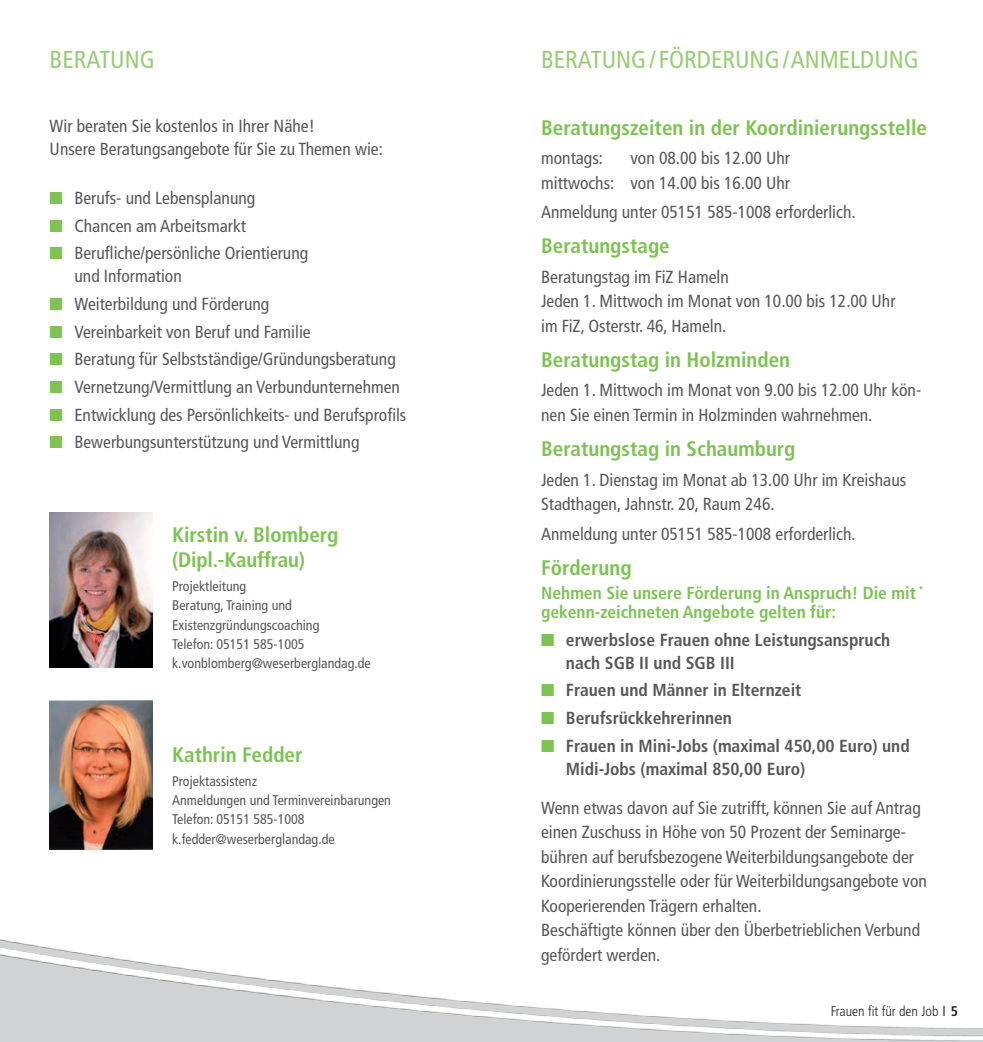
<style>
.page{position:relative;width:983px;height:1042px;background:#fff}
.page>*{position:absolute;margin:0;border:0;box-sizing:border-box;transform-origin:0 0}
.t1{font:condensed 24.5px "Frutiger";color:#97cd73}
.t2{font:700 condensed 21px/25.2px "Frutiger";color:#7cc352}
.t3{font:condensed 17.5px/24.5px "Frutiger";color:#57585a}
.t4{font:700 condensed 17.5px/22.8px "Frutiger";color:#57585a}
.t5{font:700 condensed 17.5px/19.2px "Frutiger";color:#7cc352}
.t6{font:condensed 14px/19.2px "Frutiger";color:#57585a}
.t7{font:300 condensed 14px "Frutiger";color:#231f20}
.s1{color:#7cc352}
.s2{font-family:"Trade Gothic";font-weight:400;font-stretch:normal}
.s3{font-weight:700}
</style>
<div class="page">
<svg style="left:0;top:1038px;width:982px;height:4px;background:#d2d3d5"></svg>
<svg style="left:0;top:939px;width:982px;height:99px"></svg>
<img style="left:50px;top:513px;width:102px;height:154px">
<img style="left:50px;top:701px;width:102px;height:148px">
<h1 class="t1" style="left:50px;top:45px;width:27px">Beratung</h1>
<h1 class="t1" style="left:541px;top:45px;width:379px">BERATUNG/ FÖRDERUNG/ANMELDUNG</h1>
<p class="t3" style="left:50px;top:115px;width:334px;line-height:22.8px">Wir beraten Sie kostenlos in Ihrer Nähe!<br>Unsere Beratungsangebote für Sie zu Themen wie:</p>
<p class="t3" style="left:50px;top:186px;width:207px"><span class="s1">■</span> Berufs- und Lebensplanung</p>
<p class="t3" style="left:50px;top:213px;width:198px"><span class="s1">■</span> Chancen am Arbeitsmarkt</p>
<p class="t3" style="left:74px;top:242px;width:235px;line-height:22.8px;text-indent:-25px"><span class="s1">■</span> Berufliche/persönliche Orientierung und Information</p>
<p class="t3" style="left:50px;top:292px;width:221px"><span class="s1">■</span> Weiterbildung und Förderung</p>
<p class="t3" style="left:50px;top:319px;width:262px"><span class="s1">■</span> Vereinbarkeit von Beruf und Familie</p>
<p class="t3" style="left:50px;top:347px;width:347px"><span class="s1">■</span> Beratung für Selbstständige/Gründungsberatung</p>
<p class="t3" style="left:50px;top:375px;width:352px"><span class="s1">■</span> Vernetzung/Vermittlung an Verbundunternehmen</p>
<p class="t3" style="left:50px;top:402px;width:358px"><span class="s1">■</span> Entwicklung des Persönlichkeits- und Berufsprofils</p>
<p class="t3" style="left:50px;top:430px;width:311px"><span class="s1">■</span> Bewerbungsunterstützung und Vermittlung</p>
<p class="t2" style="left:172px;top:522px;width:168px">Kirstin v. Blomberg (Dipl.-Kauffrau)</p>
<p class="t6" style="left:172px;top:577px;width:200px">Projektleitung<br>Beratung, Training und<br>Existenzgründungscoaching<br>Telefon: 05151 585-1005 k.vonblomberg@weserberglandag.de</p>
<p class="t2" style="left:172px;top:742px;width:132px">Kathrin Fedder</p>
<p class="t6" style="left:172px;top:771px;width:220px">Projektassistenz<br>Anmeldungen und Terminvereinbarungen<br>Telefon: 05151 585-1008 k.fedder@weserberglandag.de</p>
<p class="t2" style="left:541px;top:115px;width:387px">Beratungszeiten in der Koordinierungsstelle</p>
<p class="t3" style="left:541px;top:146px;width:63px">montags:</p>
<p class="t3" style="left:541px;top:146px;width:250px;text-align:right">von 08.00 bis 12.00 Uhr<br>mittwochs: von 14.00 bis 16.00 Uhr</p>
<p class="t3" style="left:541px;top:200px;width:316px">Anmeldung unter 05151 585-1008 erforderlich.</p>
<p class="t2" style="left:541px;top:234px;width:130px">Beratungstage</p>
<p class="t3" style="left:541px;top:265px;width:356px">Beratungstag im FiZ Hameln<br>Jeden 1. Mittwoch im Monat von 10.00 bis 12.00 Uhr im FiZ, Osterstr. 46, Hameln.</p>
<p class="t2" style="left:541px;top:347px;width:250px">Beratungstag in Holzminden</p>
<p class="t3" style="left:541px;top:378px;width:381px">Jeden 1. Mittwoch im Monat von 9.00 bis 12.00 Uhr kön&shy;nen Sie einen Termin in Holzminden wahrnehmen.</p>
<p class="t2" style="left:541px;top:436px;width:256px">Beratungstag in Schaumburg</p>
<p class="t3" style="left:541px;top:467px;width:366px">Jeden 1. Dienstag im Monat ab 13.00 Uhr im Kreishaus<br>Stadthagen, Jahnstr. 20, Raum 246.</p>
<p class="t3" style="left:541px;top:521px;width:316px">Anmeldung unter 05151 585-1008 erforderlich.</p>
<p class="t2" style="left:541px;top:555px;width:92px">Förderung</p>
<p class="t5" style="left:541px;top:583px;width:384px">Nehmen Sie unsere Förderung in Anspruch! Die mit <sup>* </sup>gekenn-zeichneten Angebote gelten für:</p>
<p class="t4" style="left:566px;top:628px;width:326px;text-indent:-25px"><span class="s1">■</span> erwerbslose Frauen ohne Leistungsanspruch nach SGB II und SGB III</p>
<p class="t4" style="left:541px;top:679px;width:262px"><span class="s1">■</span> Frauen und Männer in Elternzeit</p>
<p class="t4" style="left:541px;top:706px;width:192px"><span class="s1">■</span> Berufsrückkehrerinnen</p>
<p class="t4" style="left:566px;top:734px;width:345px;text-indent:-25px"><span class="s1">■</span> Frauen in Mini-Jobs (maximal 450,00 Euro) und<br>Midi-Jobs (maximal 850,00 Euro)</p>
<p class="t3" style="left:541px;top:796px;width:387px">Wenn etwas davon auf Sie zutrifft, können Sie auf Antrag einen Zuschuss in Höhe von 50 Prozent der Seminarge&shy;bühren auf berufsbezogene Weiterbildungsangebote der Koordinierungsstelle oder für Weiterbildungsangebote von Kooperierenden Trägern erhalten.<br>Beschäftigte können über den Überbetrieblichen Verbund gefördert werden.</p>
<p class="t7" style="left:830px;top:1003px;width:129px">Frauen fit für den Job <span class="s2">I</span> <span class="s3">5</span></p>
</div>
